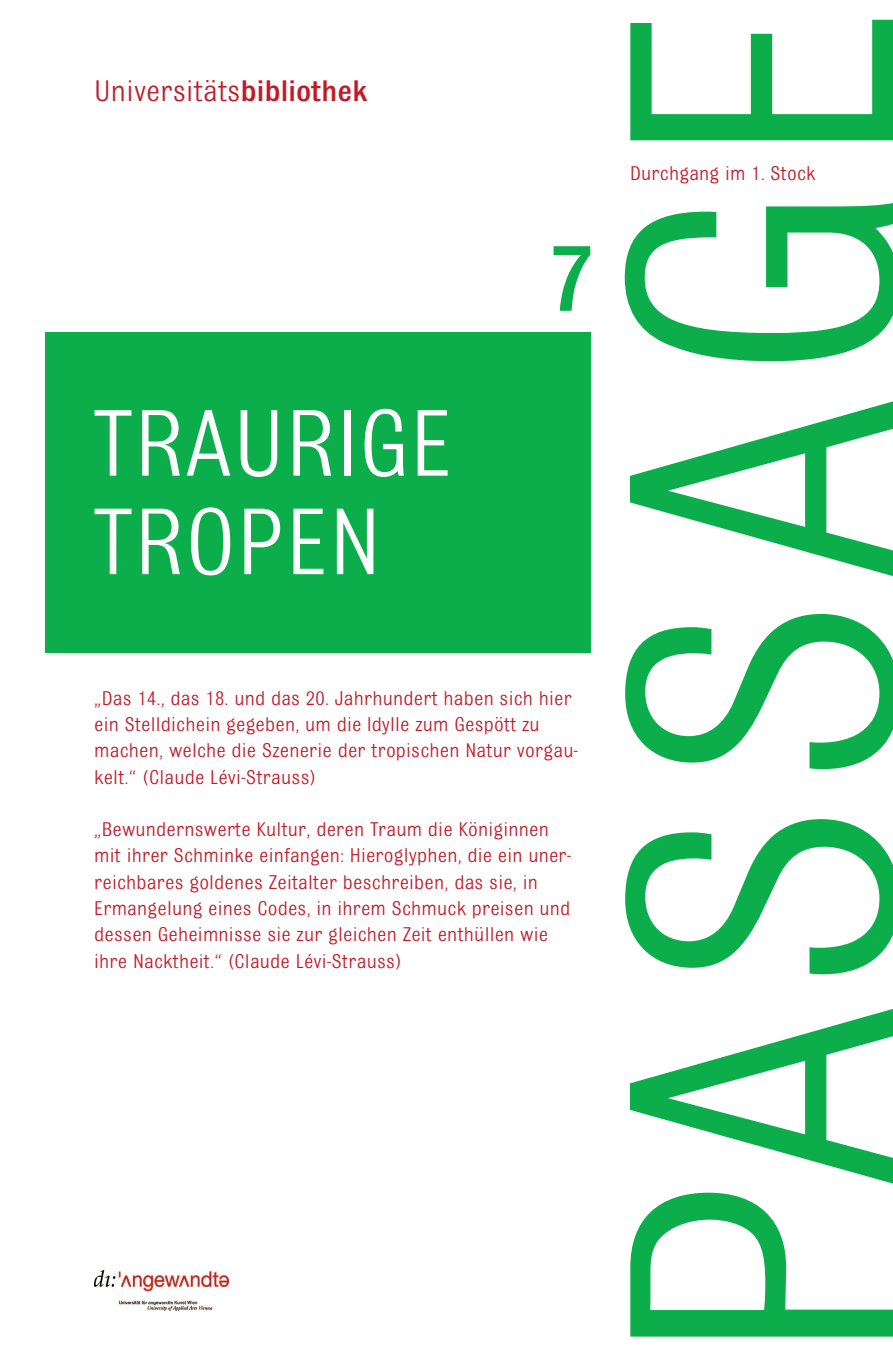
<style>
.page{position:relative;width:893px;height:1365px;background:#fff}
.page>*{position:absolute;margin:0;border:0;box-sizing:border-box;transform-origin:0 0}
.t1{font:401.62px "Bulldog";letter-spacing:.025em;color:#0cae4c}
.t2{font:99.75px/98.4px "Bulldog";letter-spacing:.01em;color:#fff}
.t3{font:500 99.75px "Bulldog";color:#0cae4c}
.t4{font:31.5px "Bulldog";letter-spacing:.01em;color:#c21b28}
.t5{font:21px/26.2px "Bulldog";letter-spacing:.01em;color:#c21b28}
.s1{font-weight:500}
</style>
<div class="page">
<div style="left:45px;top:332px;width:545px;height:320px;background:#0cae4c"></div>
<img style="left:95px;top:1270px;width:134px;height:39px">
<h3 class="t4" style="left:94px;top:71px;width:274px">Universitäts<span class="s1">bibliothek</span></h3>
<h2 class="t2" style="left:93px;top:392px;width:361px">TRAURIGE<br>TROPEN</h2>
<h2 class="t3" style="left:549px;top:218px;width:48px">7</h2>
<p class="t5" style="left:94px;top:684px;width:486px">„Das 14., das 18. und das 20. Jahrhundert haben sich hier ein Stelldichein gegeben, um die Idylle zum Gespött zu machen, welche die Szenerie der tropischen Natur vorgau&shy;kelt.“ (Claude Lévi-Strauss)</p>
<p class="t5" style="left:94px;top:815px;width:479px">„Bewundernswerte Kultur, deren Traum die Königinnen mit ihrer Schminke einfangen: Hieroglyphen, die ein uner&shy;reichbares goldenes Zeitalter beschreiben, das sie, in Ermangelung eines Codes, in ihrem Schmuck preisen und dessen Geheimnisse sie zur gleichen Zeit enthüllen wie ihre Nacktheit.“ (Claude Lévi-Strauss)</p>
<h1 class="t1" style="left:520px;top:1367px;width:1368px;rotate:-90deg">PASSAGE</h1>
<p class="t5" style="left:630px;top:159px;width:187px">Durchgang im 1. Stock</p>
</div>
